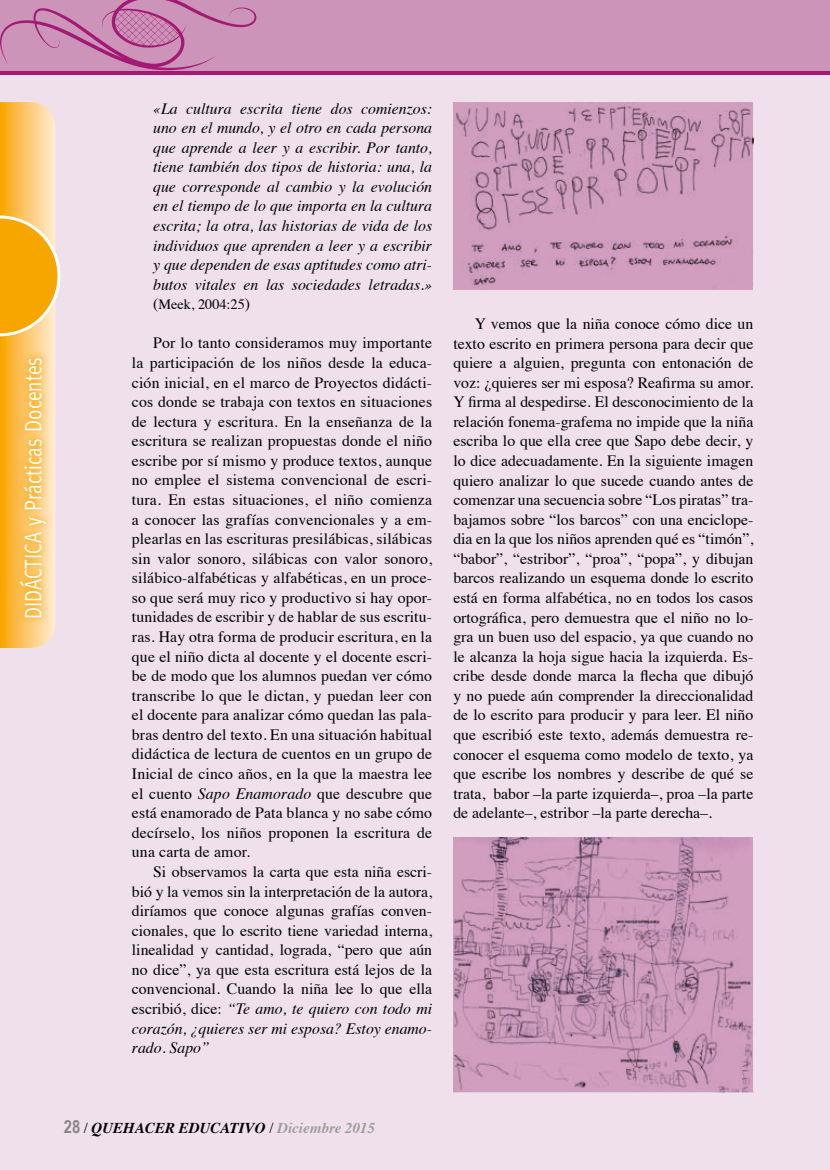
<style>
.page{position:relative;width:830px;height:1170px;background:#fff}
.page>*{position:absolute;margin:0;border:0;box-sizing:border-box;transform-origin:0 0}
.t1{font:24px "Meta";color:#fff;scale:.8 1}
.t2{font:15.75px/19.5px "Times";color:#000;text-align:justify}
.t3{font:italic 15.75px/19.5px "Times";color:#000;text-align:justify}
.t4{font:italic 700 15px "Times";color:#000}
.t5{font:14.25px "Times";color:#000}
.s1{font-size:15.75px}
.s2{font-style:italic}
.s3{font-family:"Arial Narrow";font-style:normal;font-size:18px;color:#878787}
.s4{font-weight:400;font-style:normal}
.s5{color:#9d9d9c}
</style>
<div class="page">
<div style="left:0;top:0;width:829px;height:1169px;background:#efe0ec"></div>
<svg style="left:0;top:102px;width:60px;height:546px"></svg>
<svg style="left:12px;top:350px;width:41px;height:275px"></svg>
<svg style="left:0;top:70px;width:829px;height:4px;fill:#a31a75"></svg>
<div style="left:0;top:0;width:829px;height:70px;background:#cd94b9"></div>
<svg style="left:0;top:0;width:256px;height:70px"></svg>
<img style="left:453px;top:102px;width:300px;height:188px">
<img style="left:453px;top:837px;width:300px;height:254px">
<h1 class="t1" style="left:19px;top:619px;width:329px;rotate:-90deg">DIDÁCTICA y Prácticas Docentes</h1>
<p class="t3" style="left:153px;top:98px;width:280px">«La cultura escrita tiene dos comienzos: uno en el mundo, y el otro en cada persona que aprende a leer y a escribir. Por tanto, tiene también dos tipos de historia: una, la que corresponde al cambio y la evolución en el tiempo de lo que importa en la cultura escrita; la otra, las historias de vida de los individuos que aprenden a leer y a escribir y que dependen de esas aptitudes como atri&shy;butos vitales en las sociedades letradas.»</p>
<p class="t5" style="left:153px;top:291px;width:98px"><span class="s1">(</span>Meek, 2004:25<span class="s1">)</span></p>
<p class="t2" style="left:132px;top:332px;width:301px;text-indent:21px">Por lo tanto consideramos muy importante la participación de los niños desde la educa&shy;ción inicial, en el marco de Proyectos didácti&shy;cos donde se trabaja con textos en situaciones de lectura y escritura. En la enseñanza de la escritura se realizan propuestas donde el niño escribe por sí mismo y produce textos, aunque no emplee el sistema convencional de escri&shy;tura. En estas situaciones, el niño comienza a conocer las grafías convencionales y a em&shy;plearlas en las escrituras presilábicas, silábicas sin valor sonoro, silábicas con valor sonoro, silábico-alfabéticas y alfabéticas, en un proce&shy;so que será muy rico y productivo si hay opor&shy;tunidades de escribir y de hablar de sus escritu&shy;ras. Hay otra forma de producir escritura, en la que el niño dicta al docente y el docente escri&shy;be de modo que los alumnos puedan ver cómo transcribe lo que le dictan, y puedan leer con el docente para analizar cómo quedan las pala&shy;bras dentro del texto. En una situación habitual didáctica de lectura de cuentos en un grupo de Inicial de cinco años, en la que la maestra lee el cuento <span class="s2">Sapo Enamorado</span> que descubre que está enamorado de Pata blanca y no sabe cómo decírselo, los niños proponen la escritura de una carta de amor.</p>
<p class="t2" style="left:132px;top:860px;width:301px;text-indent:21px">Si observamos la carta que esta niña escri&shy;bió y la vemos sin la interpretación de la autora, diríamos que conoce algunas grafías conven&shy;cionales, que lo escrito tiene variedad interna, linealidad y cantidad, lograda, “pero que aún no dice”, ya que esta escritura está lejos de la convencional. Cuando la niña lee lo que ella escribió, dice: <span class="s2">“Te amo, te quiero con todo mi corazón, ¿quieres ser mi esposa? Estoy enamo&shy;rado. Sapo”</span></p>
<p class="t2" style="left:453px;top:312px;width:301px;text-indent:21px">Y vemos que la niña conoce cómo dice un texto escrito en primera persona para decir que quiere a alguien, pregunta con entonación de voz: ¿quieres ser mi esposa? Reafirma su amor.<br>Y firma al despedirse. El desconocimiento de la relación fonema-grafema no impide que la niña escriba lo que ella cree que Sapo debe decir, y lo dice adecuadamente. En la siguiente imagen quiero analizar lo que sucede cuando antes de comenzar una secuencia sobre “Los piratas” tra&shy;bajamos sobre “los barcos” con una enciclope&shy;dia en la que los niños aprenden qué es “timón”, “babor”, “estribor”, “proa”, “popa”, y dibujan barcos realizando un esquema donde lo escrito está en forma alfabética, no en todos los casos ortográfica, pero demuestra que el niño no lo&shy;gra un buen uso del espacio, ya que cuando no le alcanza la hoja sigue hacia la izquierda. Es&shy;cribe desde donde marca la flecha que dibujó y no puede aún comprender la direccionalidad de lo escrito para producir y para leer. El niño que escribió este texto, además demuestra re&shy;conocer el esquema como modelo de texto, ya que escribe los nombres y describe de qué se trata, babor –la parte izquierda–, proa –la parte de adelante–, estribor –la parte derecha–.</p>
<p class="t4" style="left:64px;top:1113px;width:313px"><span class="s3">28</span> <span class="s4">/</span> QUEHACER EDUCATIVO <span class="s4">/</span> <span class="s5">Diciembre 2015</span></p>
</div>
